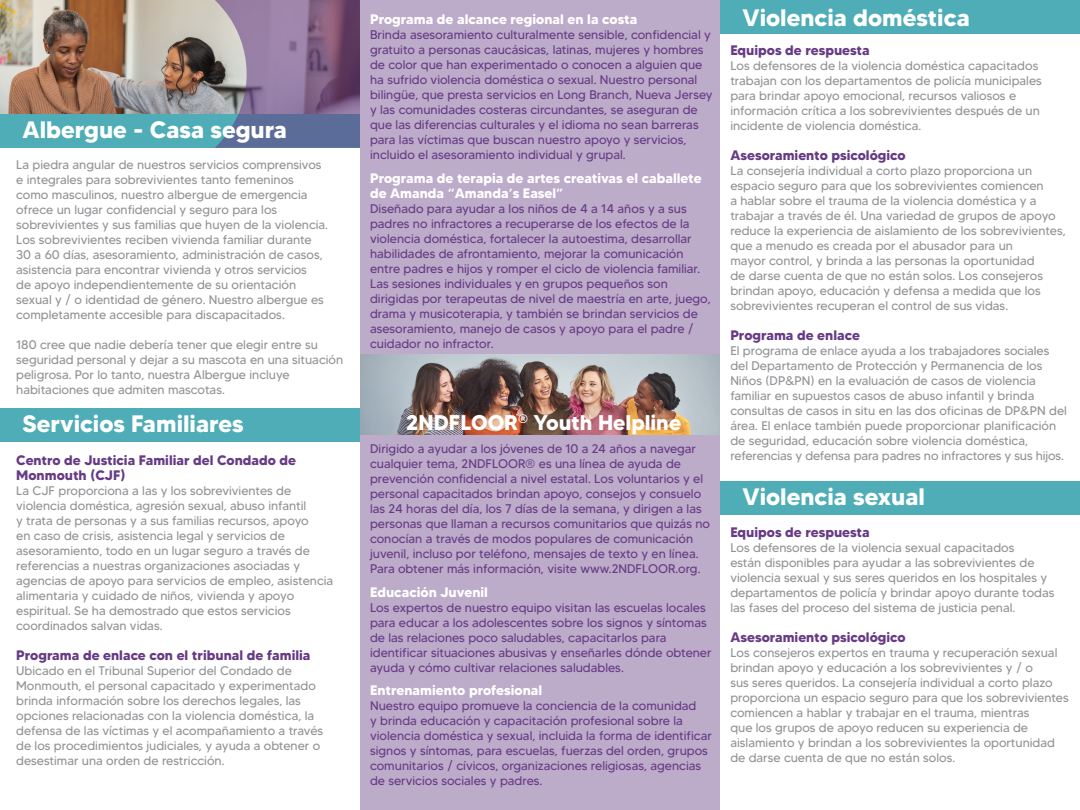
<style>
.page{position:relative;width:1080px;height:810px;background:#fff}
.page>*{position:absolute;margin:0;border:0;box-sizing:border-box;transform-origin:0 0}
.t1{font:700 23.75px "MADETOMMY";color:#fff}
.t2{font:700 21.25px "MADETOMMY";color:#fff}
.t3{font:700 13.75px/15px "MADETOMMY";color:#663b84}
.t4{font:700 13.75px/15px "MADETOMMY";color:#fff}
.t5{font:12.5px/15px "MADETOMMY";color:#919396}
.t6{font:12.5px/15px "MADETOMMY";color:#663b84}
</style>
<div class="page">
<div style="left:0;top:409px;width:360px;height:33px;background:#4eadb6"></div>
<img style="left:0;top:0;width:215px;height:115px">
<div style="left:0;top:115px;width:360px;height:33px;background:#4eadb6"></div>
<svg style="left:215px;top:0;width:145px;height:148px;background:#827696"></svg>
<div style="left:360px;top:0;width:360px;height:810px;background:#bdabca"></div>
<div style="left:720px;top:0;width:360px;height:33px;background:#4eadb6"></div>
<div style="left:720px;top:481px;width:360px;height:33px;background:#4eadb6"></div>
<img style="left:360px;top:355px;width:360px;height:79px">
<p class="t1" style="left:22px;top:115px;width:266px">Albergue - Casa segura</p>
<p class="t5" style="left:16px;top:157px;width:313px">La piedra angular de nuestros servicios comprensivos e integrales para sobrevivientes tanto femeninos como masculinos, nuestro albergue de emergencia ofrece un lugar confidencial y seguro para los sobrevivientes y sus familias que huyen de la violencia.<br>Los sobrevivientes reciben vivienda familiar durante 30 a 60 días, asesoramiento, administración de casos, asistencia para encontrar vivienda y otros servicios<br>de apoyo independientemente de su orientación sexual y / o identidad de género. Nuestro albergue es completamente accesible para discapacitados.</p>
<p class="t5" style="left:16px;top:337px;width:329px">180 cree que nadie debería tener que elegir entre su seguridad personal y dejar a su mascota en una situación peligrosa. Por lo tanto, nuestra Albergue incluye habitaciones que admiten mascotas.</p>
<p class="t1" style="left:22px;top:409px;width:223px">Servicios Familiares</p>
<p class="t3" style="left:16px;top:453px;width:281px">Centro de Justicia Familiar del Condado de<br>Monmouth (CJF)</p>
<p class="t5" style="left:16px;top:483px;width:319px">La CJF proporciona a las y los sobrevivientes de violencia doméstica, agresión sexual, abuso infantil<br>y trata de personas y a sus familias recursos, apoyo<br>en caso de crisis, asistencia legal y servicios de asesoramiento, todo en un lugar seguro a través de referencias a nuestras organizaciones asociadas y agencias de apoyo para servicios de empleo, asistencia alimentaria y cuidado de niños, vivienda y apoyo espiritual. Se ha demostrado que estos servicios coordinados salvan vidas.</p>
<p class="t3" style="left:16px;top:648px;width:296px">Programa de enlace con el tribunal de familia</p>
<p class="t5" style="left:16px;top:663px;width:309px">Ubicado en el Tribunal Superior del Condado de Monmouth, el personal capacitado y experimentado brinda información sobre los derechos legales, las opciones relacionadas con la violencia doméstica, la defensa de las víctimas y el acompañamiento a través de los procedimientos judiciales, y ayuda a obtener o desestimar una orden de restricción.</p>
<p class="t4" style="left:370px;top:12px;width:269px">Programa de alcance regional en la costa</p>
<p class="t6" style="left:370px;top:27px;width:344px">Brinda asesoramiento culturalmente sensible, confidencial y gratuito a personas caucásicas, latinas, mujeres y hombres de color que han experimentado o conocen a alguien que ha sufrido violencia doméstica o sexual. Nuestro personal bilingüe, que presta servicios en Long Branch, Nueva Jersey y las comunidades costeras circundantes, se aseguran de que las diferencias culturales y el idioma no sean barreras para las víctimas que buscan nuestro apoyo y servicios, incluido el asesoramiento individual y grupal.</p>
<p class="t4" style="left:370px;top:170px;width:333px">Programa de terapia de artes creativas el caballete de Amanda “Amanda’s Easel”</p>
<p class="t6" style="left:370px;top:201px;width:342px">Diseñado para ayudar a los niños de 4 a 14 años y a sus padres no infractores a recuperarse de los efectos de la violencia doméstica, fortalecer la autoestima, desarrollar habilidades de afrontamiento, mejorar la comunicación entre padres e hijos y romper el ciclo de violencia familiar.<br>Las sesiones individuales y en grupos pequeños son dirigidas por terapeutas de nivel de maestría en arte, juego, drama y musicoterapia, y también se brindan servicios de asesoramiento, manejo de casos y apoyo para el padre / cuidador no infractor.</p>
<p class="t2" style="left:406px;top:409px;width:276px">2NDFLOOR<sup>®</sup> Youth Helpline</p>
<p class="t6" style="left:370px;top:441px;width:341px">Dirigido a ayudar a los jóvenes de 10 a 24 años a navegar cualquier tema, 2NDFLOOR® es una línea de ayuda de prevención confidencial a nivel estatal. Los voluntarios y el personal capacitados brindan apoyo, consejos y consuelo las 24 horas del día, los 7 días de la semana, y dirigen a las personas que llaman a recursos comunitarios que quizás no conocían a través de modos populares de comunicación juvenil, incluso por teléfono, mensajes de texto y en línea.<br>Para obtener más información, visite www.2NDFLOOR.org.</p>
<p class="t4" style="left:370px;top:584px;width:119px">Educación Juvenil</p>
<p class="t6" style="left:370px;top:600px;width:343px">Los expertos de nuestro equipo visitan las escuelas locales para educar a los adolescentes sobre los signos y síntomas de las relaciones poco saludables, capacitarlos para identificar situaciones abusivas y enseñarles dónde obtener ayuda y cómo cultivar relaciones saludables.</p>
<p class="t4" style="left:370px;top:683px;width:174px">Entrenamiento profesional</p>
<p class="t6" style="left:370px;top:698px;width:343px">Nuestro equipo promueve la conciencia de la comunidad<br>y brinda educación y capacitación profesional sobre la violencia doméstica y sexual, incluida la forma de identificar signos y síntomas, para escuelas, fuerzas del orden, grupos comunitarios / cívicos, organizaciones religiosas, agencias de servicios sociales y padres.</p>
<p class="t1" style="left:742px;top:3px;width:229px">Violencia doméstica</p>
<p class="t3" style="left:730px;top:43px;width:141px">Equipos de respuesta</p>
<p class="t5" style="left:730px;top:58px;width:313px">Los defensores de la violencia doméstica capacitados trabajan con los departamentos de policía municipales para brindar apoyo emocional, recursos valiosos e información crítica a los sobrevivientes después de un incidente de violencia doméstica.</p>
<p class="t3" style="left:730px;top:148px;width:177px">Asesoramiento psicológico</p>
<p class="t5" style="left:730px;top:163px;width:337px">La consejería individual a corto plazo proporciona un espacio seguro para que los sobrevivientes comiencen<br>a hablar sobre el trauma de la violencia doméstica y a trabajar a través de él. Una variedad de grupos de apoyo reduce la experiencia de aislamiento de los sobrevivientes, que a menudo es creada por el abusador para un<br>mayor control, y brinda a las personas la oportunidad<br>de darse cuenta de que no están solos. Los consejeros brindan apoyo, educación y defensa a medida que los sobrevivientes recuperan el control de sus vidas.</p>
<p class="t3" style="left:730px;top:328px;width:131px">Programa de enlace</p>
<p class="t5" style="left:730px;top:343px;width:338px">El programa de enlace ayuda a los trabajadores sociales del Departamento de Protección y Permanencia de los Niños (DP&amp;PN) en la evaluación de casos de violencia familiar en supuestos casos de abuso infantil y brinda consultas de casos in situ en las dos oficinas de DP&amp;PN del área. El enlace también puede proporcionar planificación de seguridad, educación sobre violencia doméstica, referencias y defensa para padres no infractores y sus hijos.</p>
<p class="t1" style="left:742px;top:482px;width:184px">Violencia sexual</p>
<p class="t3" style="left:730px;top:524px;width:141px">Equipos de respuesta</p>
<p class="t5" style="left:730px;top:540px;width:326px">Los defensores de la violencia sexual capacitados<br>están disponibles para ayudar a las sobrevivientes de violencia sexual y sus seres queridos en los hospitales y departamentos de policía y brindar apoyo durante todas las fases del proceso del sistema de justicia penal.</p>
<p class="t3" style="left:730px;top:629px;width:177px">Asesoramiento psicológico</p>
<p class="t5" style="left:730px;top:645px;width:340px">Los consejeros expertos en trauma y recuperación sexual brindan apoyo y educación a los sobrevivientes y / o<br>sus seres queridos. La consejería individual a corto plazo proporciona un espacio seguro para que los sobrevivientes comiencen a hablar y trabajar en el trauma, mientras<br>que los grupos de apoyo reducen su experiencia de aislamiento y brindan a los sobrevivientes la oportunidad de darse cuenta de que no están solos.</p>
</div>
